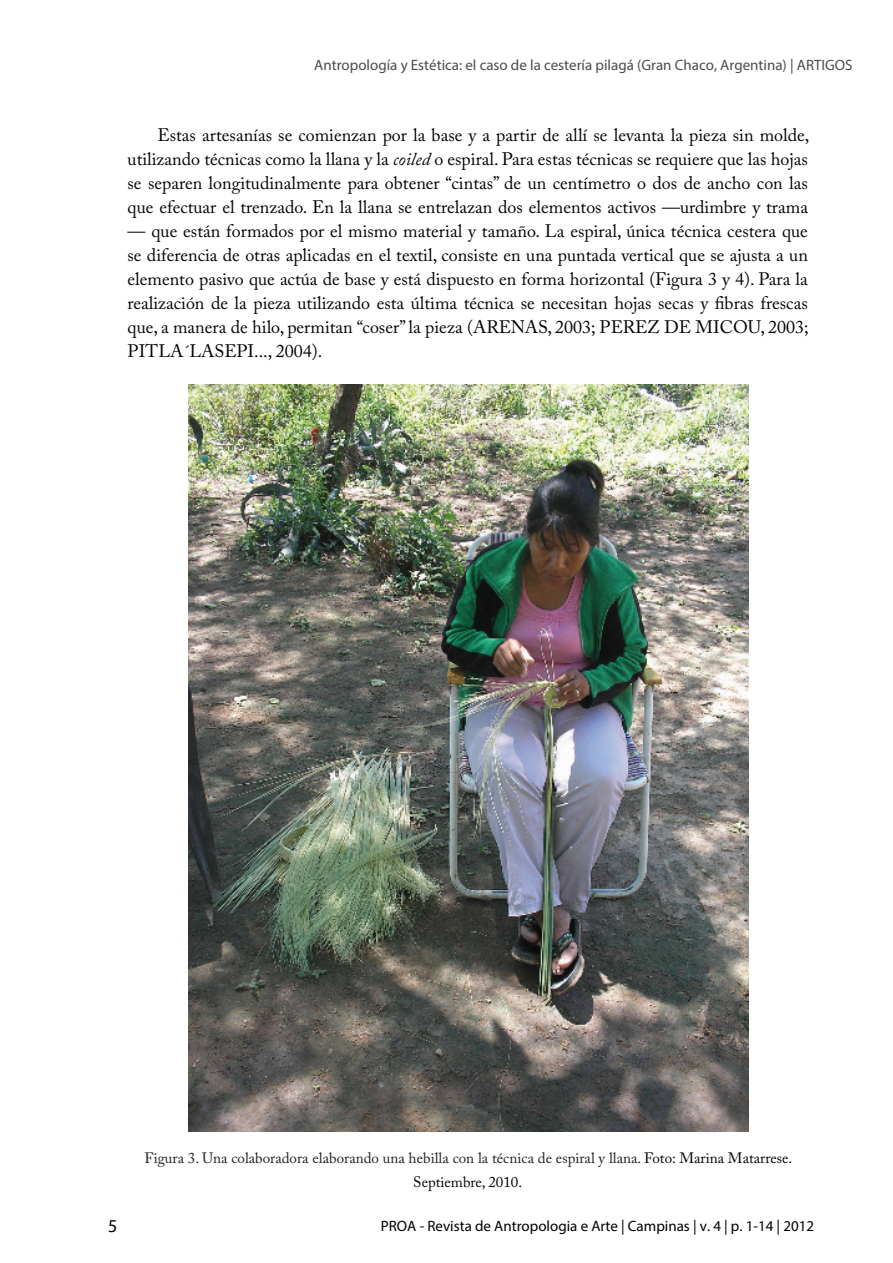
<style>
.page{position:relative;width:893px;height:1263px;background:#fff}
.page>*{position:absolute;margin:0;border:0;box-sizing:border-box;transform-origin:0 0}
.t1{font:18px/24px "Adobe Caslon Pro";color:#040503;text-align:justify}
.t2{font:18px "Myriad Pro";color:#000}
.t3{font:15px/24px "Adobe Caslon Pro";color:#231f20;text-align:center}
.t4{font:15px "Myriad Pro";color:#4c4c4c}
.t5{font:15px "Myriad Pro";color:#000}
.s1{font-style:italic}
.s2{color:#040503}
</style>
<div class="page">
<img style="left:189px;top:385px;width:559px;height:746px">
<p class="t4" style="left:314px;top:56px;width:540px">Antropología y Estética: el caso de la cestería pilagá (Gran Chaco, Argentina) | ARTIGOS</p>
<p class="t1" style="left:128px;top:123px;width:683px;text-indent:30px">Estas artesanías se comienzan por la base y a partir de allí se levanta la pieza sin molde, utilizando técnicas como la llana y la <span class="s1">coiled</span> o espiral. Para estas técnicas se requiere que las hojas se separen longitudinalmente para obtener “cintas” de un centímetro o dos de ancho con las que efectuar el trenzado. En la llana se entrelazan dos elementos activos —urdimbre y trama</p>
<p class="t1" style="left:128px;top:219px;width:682px">— que están formados por el mismo material y tamaño. La espiral, única técnica cestera que se diferencia de otras aplicadas en el textil, consiste en una puntada vertical que se ajusta a un elemento pasivo que actúa de base y está dispuesto en forma horizontal (Figura 3 y 4). Para la realización de la pieza utilizando esta última técnica se necesitan hojas secas y fibras frescas que, a manera de hilo, permitan “coser” la pieza (ARENAS, 2003; PEREZ DE MICOU, 2003; PITLA´LASEPI..., 2004).</p>
<p class="t3" style="left:144px;top:1145px;width:649px">Figura 3. Una colaboradora elaborando una hebilla con la técnica de espiral y llana. <span class="s2">Foto: Marina Matarrese.<br>Septiembre, 2010.</span></p>
<p class="t2" style="left:108px;top:1214px;width:11px">5</p>
<p class="t5" style="left:381px;top:1216px;width:435px">PROA - Revista de Antropologia e Arte | Campinas | v. 4 | p. 1-14 | 2012</p>
</div>
